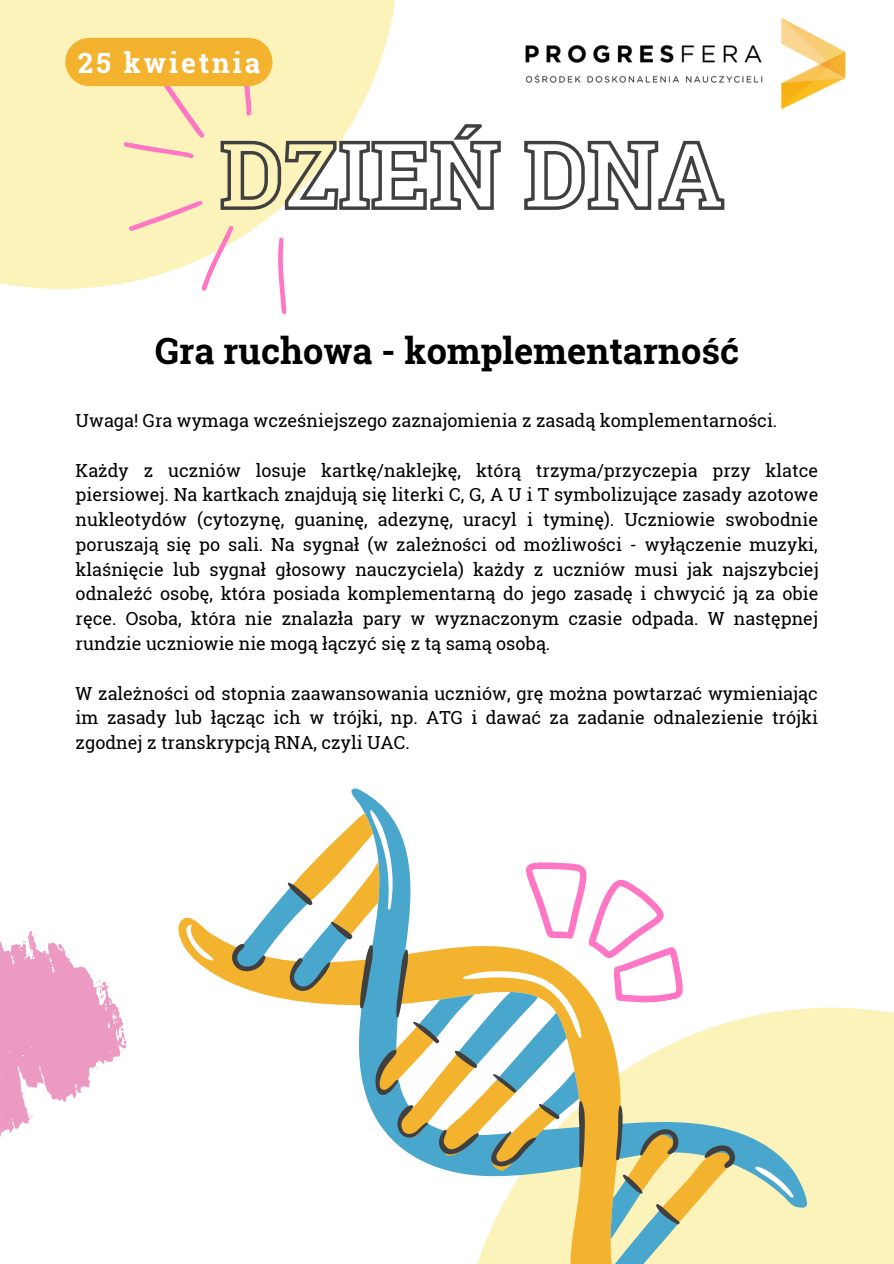
<style>
.page{position:relative;width:894px;height:1264px;background:#fff}
.page>*{position:absolute;margin:0;border:0;box-sizing:border-box;transform-origin:0 0}
.t1{font:700 36.15px "Roboto Slab";color:#000}
.t2{font:700 27.9px "Roboto Slab";letter-spacing:.105em;color:#fff}
.t3{font:18px/24.8px "Roboto Slab";color:#000;text-align:justify}
</style>
<div class="page">
<svg style="left:0;top:0;width:395px;height:289px;fill:#fbf3b9"></svg>
<svg style="left:267px;top:237px;width:31px;height:77px"></svg>
<svg style="left:129px;top:189px;width:105px;height:102px"></svg>
<div style="left:458px;top:1007px;width:435px;height:256px;background:#fbf3b9"></div>
<svg style="left:0;top:930px;width:127px;height:206px"></svg>
<img style="left:525px;top:17px;width:321px;height:93px">
<svg style="left:178px;top:917px;width:633px;height:291px"></svg>
<svg style="left:211px;top:788px;width:543px;height:475px"></svg>
<svg style="left:219px;top:121px;width:506px;height:91px"></svg>
<svg style="left:123px;top:86px;width:82px;height:72px;background:#fbe5b9"></svg>
<svg style="left:240px;top:86px;width:12px;height:30px"></svg>
<div style="left:65px;top:38px;width:207px;height:48px;background:#f4b32f;border-radius:24px"></div>
<svg style="left:524px;top:853px;width:161px;height:156px"></svg>
<h2 class="t2" style="left:78px;top:43px;width:184px">25 kwietnia</h2>
<h1 class="t1" style="left:155px;top:326px;width:585px">Gra ruchowa - komplementarność</h1>
<p class="t3" style="left:76px;top:407px;width:703px">Uwaga! Gra wymaga wcześniejszego zaznajomienia z zasadą komplementarności.</p>
<p class="t3" style="left:76px;top:457px;width:744px">Każdy z uczniów losuje kartkę/naklejkę, którą trzyma/przyczepia przy klatce piersiowej. Na kartkach znajdują się literki C, G, A U i T symbolizujące zasady azotowe nukleotydów (cytozynę, guaninę, adezynę, uracyl i tyminę). Uczniowie swobodnie poruszają się po sali. Na sygnał (w zależności od możliwości - wyłączenie muzyki, klaśnięcie lub sygnał głosowy nauczyciela) każdy z uczniów musi jak najszybciej odnaleźć osobę, która posiada komplementarną do jego zasadę i chwycić ją za obie ręce. Osoba, która nie znalazła pary w wyznaczonym czasie odpada. W następnej rundzie uczniowie nie mogą łączyć się z tą samą osobą.</p>
<p class="t3" style="left:76px;top:680px;width:743px">W zależności od stopnia zaawansowania uczniów, grę można powtarzać wymieniając im zasady lub łącząc ich w trójki, np. ATG i dawać za zadanie odnalezienie trójki zgodnej z transkrypcją RNA, czyli UAC.</p>
</div>
